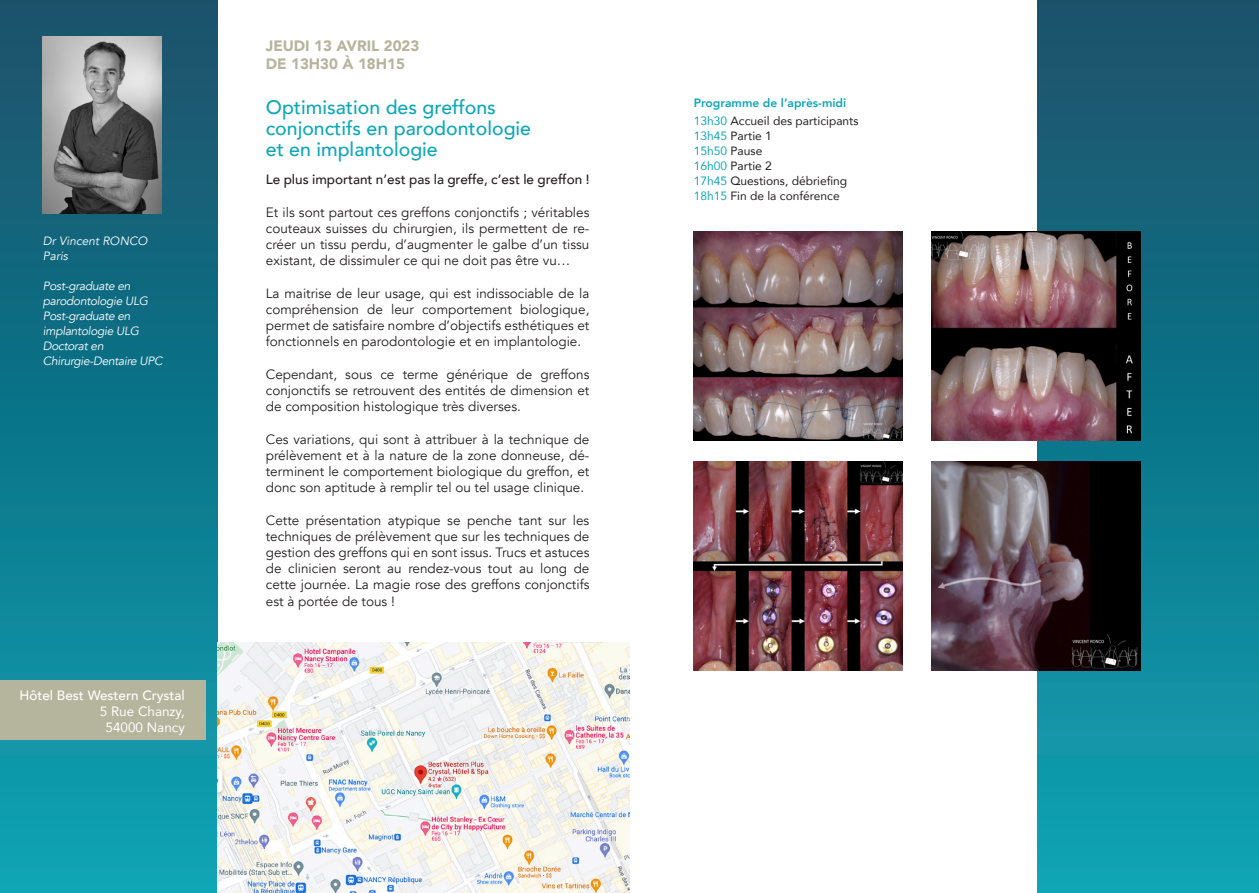
<style>
.page{position:relative;width:1259px;height:893px;background:#fff}
.page>*{position:absolute;margin:0;border:0;box-sizing:border-box;transform-origin:0 0}
.t1{font:500 19.5px "Avenir";color:#0ea7b7}
.t2{font:900 15px "Avenir";color:#b5b49c}
.t3{font:13.5px/16.2px "Avenir";color:#231f20;text-align:justify}
.t4{font:500 13.5px "Avenir";color:#231f20}
.t5{font:500 13.5px "Avenir";color:#fff}
.t6{font:13.5px "Avenir";color:#fff}
.t7{font:italic 12px "Avenir";letter-spacing:-.025em;color:#fff}
.t8{font:12px "Avenir";color:#231f20}
.t9{font:800 12px "Avenir";color:#0ea7b7}
.t10{font:italic 12px "Avenir";color:#fff}
.t11{font:12px "Avenir";color:#0ea7b7}
.s1{color:#0ea7b7}
.s2{color:#231f20}
</style>
<div class="page">
<div style="left:1037px;top:0;width:222px;height:893px;background:linear-gradient(to bottom,#174f68,#0ba3b3)"></div>
<img style="left:931px;top:231px;width:209px;height:209px">
<img style="left:931px;top:461px;width:209px;height:209px">
<img style="left:694px;top:461px;width:208px;height:209px">
<img style="left:694px;top:231px;width:208px;height:209px">
<div style="left:0;top:0;width:217px;height:893px;background:linear-gradient(to bottom,#195068,#0aa3b3)"></div>
<img style="left:43px;top:36px;width:118px;height:178px">
<img style="left:217px;top:642px;width:412px;height:251px">
<div style="left:0;top:680px;width:205px;height:60px;background:#b5b49c"></div>
<p class="t10" style="left:43px;top:234px;width:106px">Dr Vincent RONCO</p>
<p class="t7" style="left:43px;top:249px;width:27px">Paris</p>
<p class="t7" style="left:43px;top:279px;width:89px">Post-graduate en</p>
<p class="t7" style="left:43px;top:294px;width:107px">parodontologie ULG</p>
<p class="t7" style="left:43px;top:309px;width:89px">Post-graduate en</p>
<p class="t7" style="left:43px;top:324px;width:98px">implantologie ULG</p>
<p class="t7" style="left:43px;top:339px;width:62px">Doctorat en</p>
<p class="t7" style="left:43px;top:354px;width:121px">Chirurgie-Dentaire UPC</p>
<p class="t5" style="left:19px;top:683px;width:167px">Hôtel Best Western Crystal</p>
<p class="t6" style="left:100px;top:700px;width:87px">5 Rue Chanzy,</p>
<p class="t6" style="left:105px;top:716px;width:81px">54000 Nancy</p>
<p class="t2" style="left:266px;top:33px;width:155px">JEUDI 13 AVRIL 2023</p>
<p class="t2" style="left:266px;top:51px;width:141px">DE 13H30 À 18H15</p>
<p class="t1" style="left:266px;top:90px;width:232px">Optimisation des greffons</p>
<p class="t1" style="left:266px;top:111px;width:267px">conjonctifs en parodontologie</p>
<p class="t1" style="left:266px;top:132px;width:173px">et en implantologie</p>
<p class="t4" style="left:266px;top:168px;width:325px">Le plus important n’est pas la greffe, c’est le greffon !</p>
<p class="t3" style="left:266px;top:204px;width:325px">Et ils sont partout ces greffons conjonctifs ; véritables couteaux suisses du chirurgien, ils permettent de re&shy;créer un tissu perdu, d’augmenter le galbe d’un tissu existant, de dissimuler ce qui ne doit pas être vu…</p>
<p class="t3" style="left:266px;top:285px;width:325px">La maitrise de leur usage, qui est indissociable de la compréhension de leur comportement biologique, permet de satisfaire nombre d’objectifs esthétiques et fonctionnels en parodontologie et en implantologie.</p>
<p class="t3" style="left:266px;top:366px;width:325px">Cependant, sous ce terme générique de greffons conjonctifs se retrouvent des entités de dimension et de composition histologique très diverses.</p>
<p class="t3" style="left:266px;top:431px;width:325px">Ces variations, qui sont à attribuer à la technique de prélèvement et à la nature de la zone donneuse, dé&shy;terminent le comportement biologique du greffon, et donc son aptitude à remplir tel ou tel usage clinique.</p>
<p class="t3" style="left:266px;top:512px;width:325px">Cette présentation atypique se penche tant sur les techniques de prélèvement que sur les techniques de gestion des greffons qui en sont issus. Trucs et astuces de clinicien seront au rendez-vous tout au long de cette journée. La magie rose des greffons conjonctifs est à portée de tous !</p>
<p class="t9" style="left:694px;top:94px;width:154px">Programme de l’après-midi</p>
<p class="t8" style="left:694px;top:111px;width:166px"><span class="s1">13h30</span> Accueil des participants</p>
<p class="t8" style="left:694px;top:126px;width:80px"><span class="s1">13h45</span> Partie 1</p>
<p class="t11" style="left:694px;top:141px;width:70px">15h50 <span class="s2">Pause</span></p>
<p class="t8" style="left:694px;top:156px;width:80px"><span class="s1">16h00</span> Partie 2</p>
<p class="t8" style="left:694px;top:171px;width:155px"><span class="s1">17h45</span> Questions, débriefing</p>
<p class="t8" style="left:694px;top:186px;width:147px"><span class="s1">18h15</span> Fin de la conférence</p>
</div>
